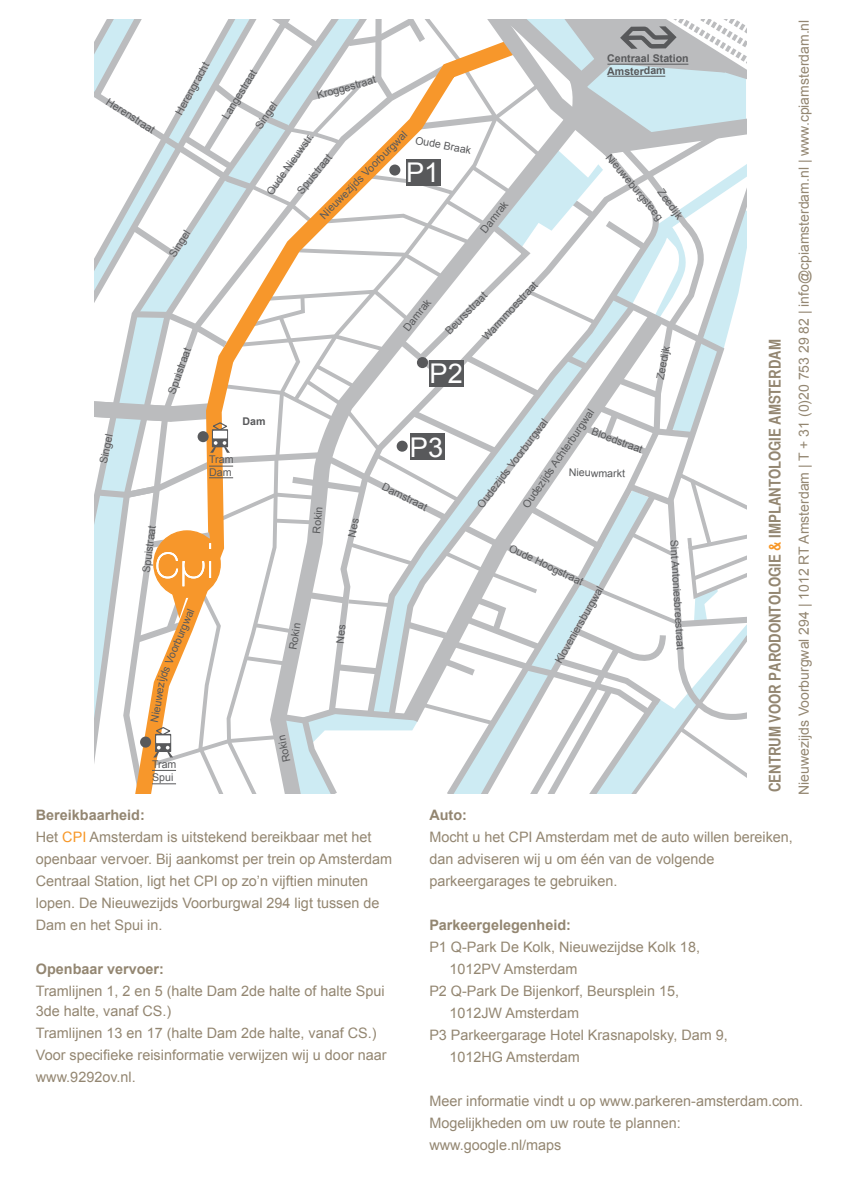
<style>
.page{position:relative;width:851px;height:1202px;background:#fff}
.page>*{position:absolute;margin:0;border:0;box-sizing:border-box;transform-origin:0 0}
.t1{font:27.2px "Arial";color:#fff}
.t2{font:16px "Helvetica CY Bold";color:#938671}
.t3{font:14.4px/22px "Arial";color:#938671}
.t4{font:700 14.4px "Arial";color:#938671}
.t5{font:14px "Arial";color:#938671}
.t6{font:10.6px/12.8px "Arial";letter-spacing:-.005em;color:#58595b}
.t7{font:700 10.6px/12.8px "Arial";letter-spacing:-.005em;color:#58595b}
.s1{color:#f79727}
</style>
<div class="page">
<svg style="left:95px;top:19px;width:651px;height:775px"></svg>
<p class="t6" style="left:111px;top:95px;width:57px;rotate:33deg">Herenstraat</p>
<p class="t6" style="left:173px;top:111px;width:60px;rotate:-61deg">Herengracht</p>
<p class="t6" style="left:166px;top:252px;width:31px;rotate:-57deg">Singel</p>
<p class="t6" style="left:165px;top:391px;width:49px;rotate:-70deg">Spuistraat</p>
<p class="t6" style="left:219px;top:115px;width:58px;rotate:-59deg">Langestraat</p>
<p class="t6" style="left:315px;top:90px;width:62px;rotate:-16deg">Kroggestraat</p>
<p class="t6" style="left:253px;top:124px;width:31px;rotate:-55deg">Singel</p>
<p class="t6" style="left:317px;top:212px;width:120px;rotate:-45deg">Nieuwezijds Voorburgwal</p>
<p class="t6" style="left:264px;top:190px;width:74px;rotate:-55deg">Oude Nieuwstr.</p>
<p class="t6" style="left:416px;top:134px;width:58px;rotate:11deg">Oude Braak</p>
<p class="t6" style="left:294px;top:188px;width:49px;rotate:-50deg">Spuistraat</p>
<p class="t1" style="left:406px;top:155px;width:35px">P1</p>
<p class="t7" style="left:607px;top:52px;width:83px">Centraal Station<br>Amsterdam</p>
<p class="t6" style="left:612px;top:151px;width:84px;rotate:50deg">Nieuweburgsteeg</p>
<p class="t6" style="left:477px;top:227px;width:39px;rotate:-51deg">Damrak</p>
<p class="t6" style="left:665px;top:186px;width:36px;rotate:54deg">Zeedijk</p>
<p class="t6" style="left:400px;top:325px;width:39px;rotate:-51deg">Damrak</p>
<p class="t6" style="left:479px;top:334px;width:77px;rotate:-47deg">Warmmoestraat</p>
<p class="t6" style="left:442px;top:328px;width:56px;rotate:-45deg">Beursstraat</p>
<p class="t1" style="left:429px;top:356px;width:35px">P2</p>
<p class="t6" style="left:653px;top:379px;width:36px;rotate:-79deg">Zeedijk</p>
<p class="t6" style="left:97px;top:462px;width:31px;rotate:-78deg">Singel</p>
<p class="t6" style="left:140px;top:572px;width:49px;rotate:-83deg">Spuistraat</p>
<p class="t6" style="left:156px;top:676px;width:77px;rotate:-67deg">jds Voorburgwal</p>
<p class="t6" style="left:152px;top:699px;width:23px;rotate:-81deg">wezi</p>
<p class="t6" style="left:152px;top:758px;width:26px">Tram<br>Spui</p>
<p class="t7" style="left:242px;top:415px;width:25px">Dam</p>
<p class="t6" style="left:209px;top:453px;width:26px">Tram<br>Dam</p>
<p class="t6" style="left:310px;top:533px;width:29px;rotate:-85deg">Rokin</p>
<p class="t6" style="left:286px;top:649px;width:29px;rotate:-81deg">Rokin</p>
<p class="t6" style="left:280px;top:763px;width:29px;rotate:-102deg">Rokin</p>
<p class="t1" style="left:410px;top:429px;width:35px">P3</p>
<p class="t6" style="left:385px;top:480px;width:51px;rotate:26deg">Damstraat</p>
<p class="t6" style="left:520px;top:504px;width:119px;rotate:-56deg">Oudezijds Achterburgwal</p>
<p class="t6" style="left:474px;top:503px;width:111px;rotate:-53deg">Oudezijds Voorburgwal</p>
<p class="t6" style="left:594px;top:425px;width:55px;rotate:21deg">Bloedstraat</p>
<p class="t6" style="left:569px;top:466px;width:58px;rotate:1deg">Nieuwmarkt</p>
<p class="t6" style="left:512px;top:541px;width:82px;rotate:26deg">Oude Hoogstraat</p>
<p class="t6" style="left:552px;top:659px;width:88px;rotate:-60deg">Kloveniersburgwal</p>
<p class="t6" style="left:680px;top:540px;width:111px;rotate:87deg">Sint Antoniesbreestraat</p>
<p class="t2" style="left:765px;top:792px;width:454px;rotate:-90deg">CENTRUM VOOR PARODONTOLOGIE <span class="s1">&amp;</span> IMPLANTOLOGIE AMSTERDAM</p>
<p class="t5" style="left:794px;top:795px;width:777px;rotate:-90deg">Nieuwezijds Voorburgwal 294 | 1012 RT Amsterdam | T + 31 (0)20 753 29 82 | info@cpiamsterdam.nl | www.cpiamsterdam.nl</p>
<p class="t4" style="left:36px;top:805px;width:110px">Bereikbaarheid:</p>
<p class="t3" style="left:36px;top:826px;width:358px">Het <span class="s1">CPI</span> Amsterdam is uitstekend bereikbaar met het openbaar vervoer. Bij aankomst per trein op Amsterdam Centraal Station, ligt het CPI op zo’n vijftien minuten lopen. De Nieuwezijds Voorburgwal 294 ligt tussen de Dam en het Spui in.</p>
<p class="t4" style="left:36px;top:959px;width:130px">Openbaar vervoer:</p>
<p class="t3" style="left:36px;top:981px;width:350px;line-height:20px">Tramlijnen 1, 2 en 5 (halte Dam 2de halte of halte Spui<br>3de halte, vanaf CS.)</p>
<p class="t3" style="left:36px;top:1022px;width:342px">Tramlijnen 13 en 17 (halte Dam 2de halte, vanaf CS.)</p>
<p class="t3" style="left:36px;top:1044px;width:352px">Voor specifieke reisinformatie verwijzen wij u door naar www.9292ov.nl.</p>
<p class="t4" style="left:429px;top:805px;width:39px">Auto:</p>
<p class="t3" style="left:429px;top:826px;width:365px">Mocht u het CPI Amsterdam met de auto willen bereiken,</p>
<p class="t3" style="left:429px;top:848px;width:286px">dan adviseren wij u om één van de volgende parkeergarages te gebruiken.</p>
<p class="t4" style="left:429px;top:915px;width:143px">Parkeergelegenheid:</p>
<p class="t3" style="left:429px;top:936px;width:272px">P1 Q-Park De Kolk, Nieuwezijdse Kolk 18,</p>
<p class="t3" style="left:449px;top:958px;width:130px">1012PV Amsterdam</p>
<p class="t3" style="left:429px;top:980px;width:251px">P2 Q-Park De Bijenkorf, Beursplein 15,</p>
<p class="t3" style="left:449px;top:1002px;width:131px">1012JW Amsterdam</p>
<p class="t3" style="left:429px;top:1024px;width:300px">P3 Parkeergarage Hotel Krasnapolsky, Dam 9,</p>
<p class="t3" style="left:449px;top:1046px;width:132px">1012HG Amsterdam</p>
<p class="t3" style="left:429px;top:1090px;width:375px">Meer informatie vindt u op www.parkeren-amsterdam.com.</p>
<p class="t3" style="left:429px;top:1112px;width:253px">Mogelijkheden om uw route te plannen:</p>
<p class="t3" style="left:429px;top:1134px;width:134px">www.google.nl/maps</p>
</div>
